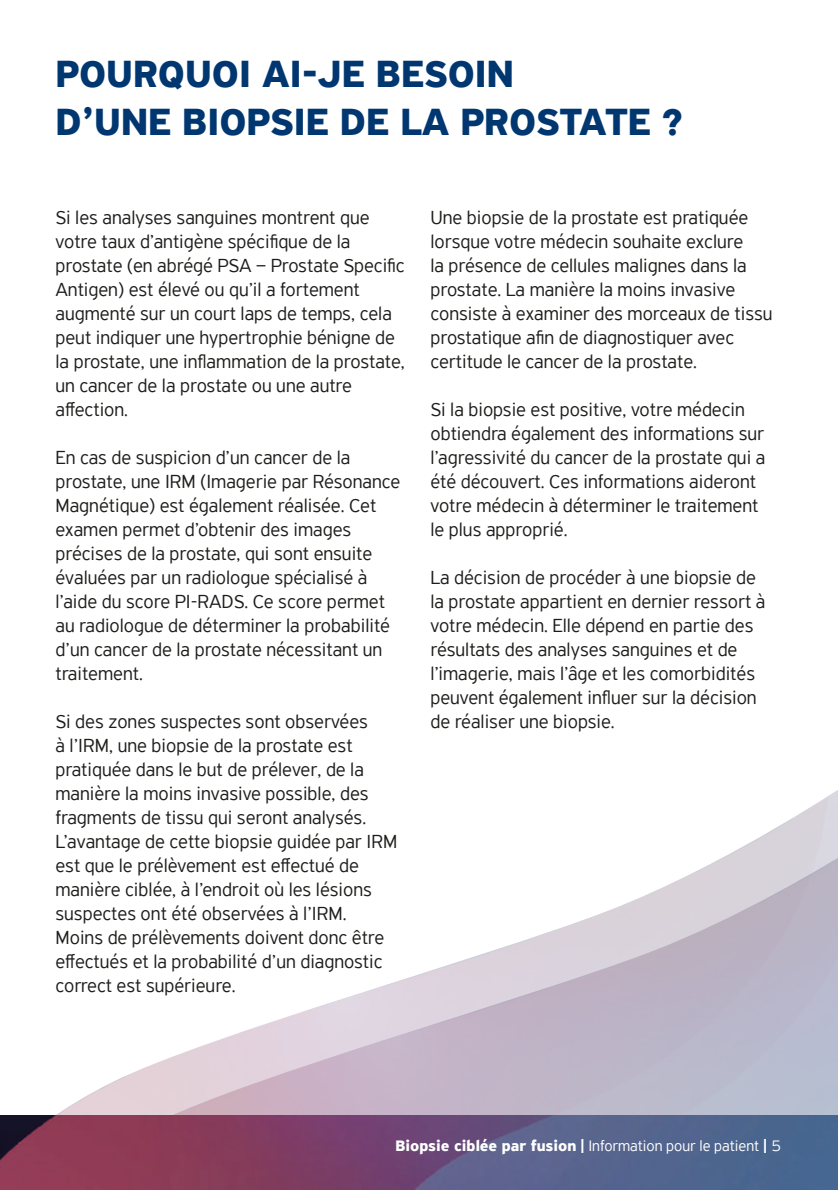
<style>
.page{position:relative;width:838px;height:1190px;background:#fff}
.page>*{position:absolute;margin:0;border:0;box-sizing:border-box;transform-origin:0 0}
.t1{font:700 40px/48px "PF Highway Sans Pro";color:#003770}
.t2{font:300 20px/24px "PF Highway Sans Pro";color:#1d1d1b}
.t3{font:300 16px "PF Highway Sans Pro";color:#fff}
.s1{font-weight:700}
.s2{font-weight:500}
</style>
<div class="page">
<img style="left:0;top:790px;width:838px;height:326px">
<img style="left:26px;top:839px;width:812px;height:277px">
<img style="left:0;top:1116px;width:838px;height:74px">
<h1 class="t1" style="left:55px;top:51px;width:629px">POURQUOI AI-JE BESOIN<br>D’UNE BIOPSIE DE LA PROSTATE ?</h1>
<p class="t2" style="left:55px;top:205px;width:351px">Si les analyses sanguines montrent que votre taux d’antigène spécifique de la prostate (en abrégé PSA – Prostate Specific Antigen) est élevé ou qu’il a fortement augmenté sur un court laps de temps, cela peut indiquer une hypertrophie bénigne de la prostate, une inflammation de la prostate, un cancer de la prostate ou une autre affection.</p>
<p class="t2" style="left:55px;top:445px;width:346px">En cas de suspicion d’un cancer de la prostate, une IRM (Imagerie par Résonance Magnétique) est également réalisée. Cet examen permet d’obtenir des images précises de la prostate, qui sont ensuite évaluées par un radiologue spécialisé à l’aide du score PI-RADS. Ce score permet au radiologue de déterminer la probabilité d’un cancer de la prostate nécessitant un traitement.</p>
<p class="t2" style="left:55px;top:709px;width:343px">Si des zones suspectes sont observées<br>à l’IRM, une biopsie de la prostate est pratiquée dans le but de prélever, de la manière la moins invasive possible, des fragments de tissu qui seront analysés.<br>L’avantage de cette biopsie guidée par IRM est que le prélèvement est effectué de manière ciblée, à l’endroit où les lésions suspectes ont été observées à l’IRM.<br>Moins de prélèvements doivent donc être effectués et la probabilité d’un diagnostic correct est supérieure.</p>
<p class="t2" style="left:430px;top:205px;width:344px">Une biopsie de la prostate est pratiquée lorsque votre médecin souhaite exclure<br>la présence de cellules malignes dans la prostate. La manière la moins invasive consiste à examiner des morceaux de tissu prostatique afin de diagnostiquer avec certitude le cancer de la prostate.</p>
<p class="t2" style="left:430px;top:397px;width:336px">Si la biopsie est positive, votre médecin obtiendra également des informations sur l’agressivité du cancer de la prostate qui a été découvert. Ces informations aideront votre médecin à déterminer le traitement le plus approprié.</p>
<p class="t2" style="left:430px;top:565px;width:336px">La décision de procéder à une biopsie de la prostate appartient en dernier ressort à votre médecin. Elle dépend en partie des résultats des analyses sanguines et de l’imagerie, mais l’âge et les comorbidités peuvent également influer sur la décision de réaliser une biopsie.</p>
<p class="t3" style="left:395px;top:1136px;width:387px"><span class="s1">Biopsie ciblée par fusion</span> <span class="s2">|</span> Information pour le patient <span class="s2">|</span> 5</p>
</div>
